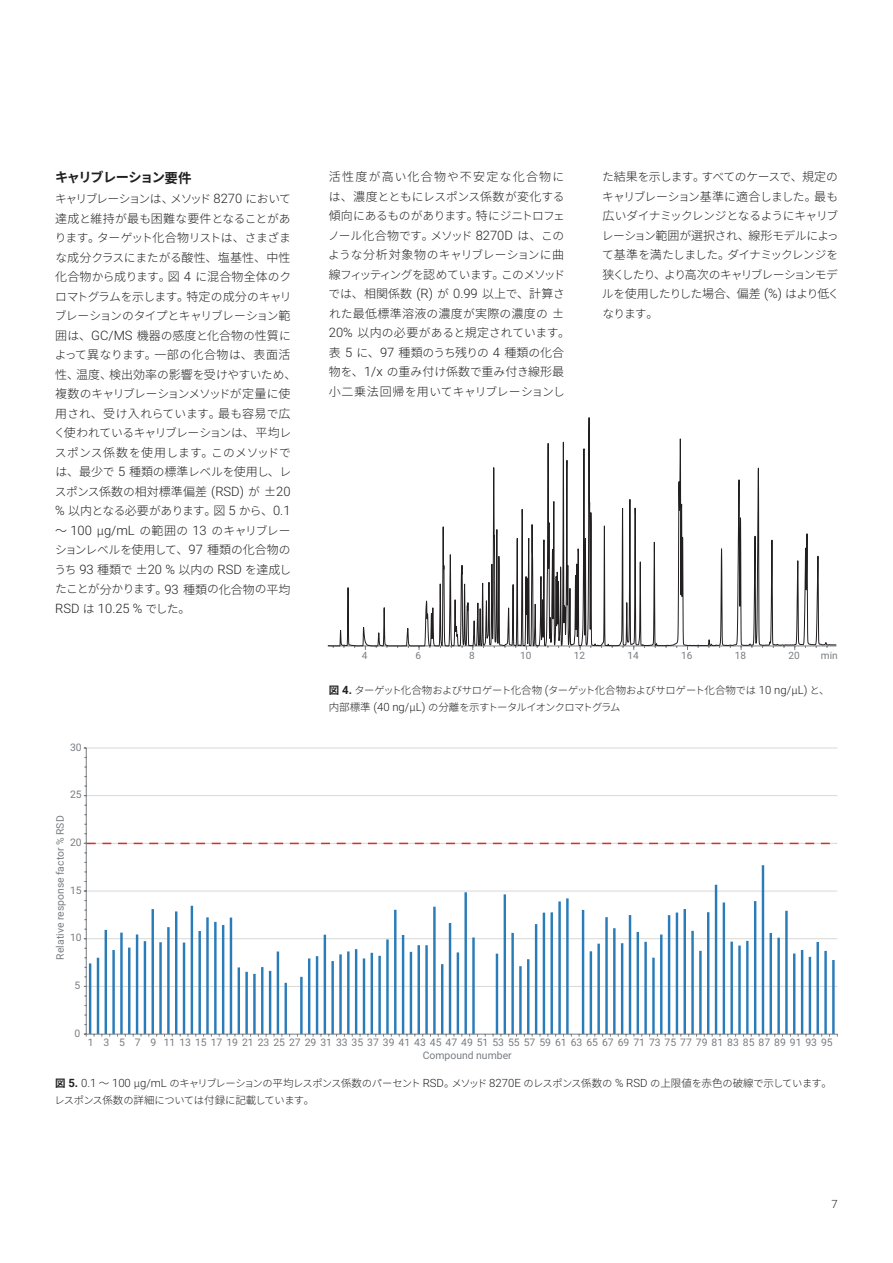
<style>
.page{position:relative;width:893px;height:1263px;background:#fff}
.page>*{position:absolute;margin:0;border:0;box-sizing:border-box;transform-origin:0 0}
.t1{font:700 13.2px "Noto Sans CJ Kjp";letter-spacing:-.1em;color:#221f20}
.t2{font:300 12.9px "Roboto";color:#221f20}
.t3{font:300 12px/19.5px "Noto Sans CJ Kjp";letter-spacing:.015em;color:#221f20}
.t4{font:300 12px "Noto Sans CJ Kjp";letter-spacing:.105em;color:#221f20}
.t5{font:300 11.7px/19.5px "Noto Sans CJ Kjp";letter-spacing:-.06em;color:#221f20;text-align:justify}
.t6{font:300 11.7px "Noto Sans CJ Kjp";letter-spacing:-.095em;color:#221f20}
.t7{font:300 11.7px "Noto Sans CJ Kjp";letter-spacing:-.015em;color:#221f20}
.t8{font:300 11.4px "Roboto";color:#221f20}
.t9{font:300 10.35px/16.5px "Noto Sans CJ Kjp";letter-spacing:-.07em;color:#221f20}
.t10{font:10.35px "Roboto";color:#787d82}
.t11{font:10.05px "Roboto";color:#787d82}
.s1{font-size:13.5px}
.s2{font-size:12px}
.s3{font-family:"Roboto";font-size:12.9px}
.s4{font-size:11.7px}
.s5{font-family:"Noto Sans CJ Kjp";font-size:12px}
.s6{font-family:"Noto Sans CJ Kjp";font-size:11.7px}
.s7{font-weight:700;font-size:10.5px}
.s8{font-family:"Roboto";font-weight:700;font-size:11.4px}
.s9{font-size:10.5px}
.s10{font-family:"Roboto";font-size:11.4px}
</style>
<div class="page">
<svg style="left:327px;top:417px;width:510px;height:232px"></svg>
<hr style="left:86px;top:986px;width:751px;height:1px;background:#d7d9d7">
<hr style="left:86px;top:938px;width:751px;height:1px;background:#d7d9d7">
<hr style="left:86px;top:891px;width:751px;height:1px;background:#d7d9d7">
<hr style="left:86px;top:795px;width:751px;height:1px;background:#d7d9d7">
<hr style="left:86px;top:748px;width:751px;height:1px;background:#d7d9d7">
<svg style="left:89px;top:865px;width:746px;height:169px"></svg>
<hr style="left:86px;top:748px;width:1px;height:286px;background:#787d82">
<hr style="left:86px;top:1034px;width:751px;height:1px;background:#787d82">
<svg style="left:84px;top:843px;width:753px;height:1px"></svg>
<p class="t1" style="left:55px;top:170px;width:138px">キャリブレーション<span class="s1">要件</span></p>
<p class="t5" style="left:55px;top:190px;width:238px">キャリブレーションは<span class="s2">、</span>メソッド <span class="s3">8270</span> において<span class="s2">達成</span>と<span class="s2">維持</span>が<span class="s2">最</span>も<span class="s2">困難</span>な<span class="s2">要件</span>となることがあります<span class="s2">。</span>ターゲット<span class="s2">化合物</span>リストは<span class="s2">、</span>さまざま</p>
<p class="t3" style="left:55px;top:248px;width:238px"><span class="s4">な</span>成分<span class="s4">クラスにまたがる</span>酸性、塩基性、中性化合物<span class="s4">から</span>成<span class="s4">ります</span>。図 <span class="s3">4</span> <span class="s4">に</span>混合物全体<span class="s4">のク</span></p>
<p class="t5" style="left:55px;top:287px;width:239px">ロマトグラムを<span class="s2">示</span>します<span class="s2">。特定</span>の<span class="s2">成分</span>のキャリブレーションのタイプとキャリブレーション<span class="s2">範</span></p>
<p class="t3" style="left:55px;top:326px;width:243px">囲<span class="s4">は</span>、<span class="s3">GC/MS</span> 機器<span class="s4">の</span>感度<span class="s4">と</span>化合物<span class="s4">の</span>性質<span class="s4">によって</span>異<span class="s4">なります</span>。一部<span class="s4">の</span>化合物<span class="s4">は</span>、表面活性、温度、検出効率<span class="s4">の</span>影響<span class="s4">を</span>受<span class="s4">けやすいため</span>、</p>
<p class="t5" style="left:54px;top:385px;width:239px"><span class="s2">複数</span>のキャリブレーションメソッドが<span class="s2">定量</span>に<span class="s2">使用</span>され<span class="s2">、受</span>け<span class="s2">入</span>れらています<span class="s2">。最</span>も<span class="s2">容易</span>で<span class="s2">広</span>く<span class="s2">使</span>われているキャリブレーションは<span class="s2">、平均</span>レスポンス<span class="s2">係数</span>を<span class="s2">使用</span>します<span class="s2">。</span>このメソッドで</p>
<p class="t3" style="left:55px;top:463px;width:238px"><span class="s4">は</span>、最少<span class="s4">で</span> <span class="s3">5</span> 種類<span class="s4">の</span>標準<span class="s4">レベルを</span>使用<span class="s4">し</span>、<span class="s4">レスポンス</span>係数<span class="s4">の</span>相対標準偏差 <span class="s3">(RSD)</span> <span class="s4">が</span> ±<span class="s3">20</span></p>
<p class="t5" style="left:55px;top:502px;width:237px"><span class="s3">%</span> <span class="s2">以内</span>となる<span class="s2">必要</span>があります<span class="s2">。図</span> <span class="s3">5</span> から<span class="s2">、</span><span class="s3">0.1</span></p>
<p class="t2" style="left:55px;top:521px;width:237px"><span class="s5">～</span> 100 <span class="s5">μ</span>g/mL <span class="s6">の</span><span class="s5">範囲</span><span class="s6">の</span> 13 <span class="s6">のキャリブレー</span></p>
<p class="t6" style="left:55px;top:543px;width:237px">ションレベルを<span class="s2">使用</span>して<span class="s2">、</span><span class="s3">97</span> <span class="s2">種類</span>の<span class="s2">化合物</span>の</p>
<p class="t2" style="left:55px;top:560px;width:238px"><span class="s6">うち</span> 93 <span class="s5">種類</span><span class="s6">で</span> <span class="s5">±</span>20 % <span class="s5">以内</span><span class="s6">の</span> RSD <span class="s6">を</span><span class="s5">達成</span><span class="s6">し</span></p>
<p class="t5" style="left:55px;top:580px;width:237px">たことが<span class="s2">分</span>かります<span class="s2">。</span><span class="s3">93</span> <span class="s2">種類</span>の<span class="s2">化合物</span>の<span class="s2">平均</span></p>
<p class="t2" style="left:55px;top:599px;width:137px">RSD <span class="s6">は</span> 10.25 % <span class="s6">でした</span><span class="s5">。</span></p>
<p class="t10" style="left:70px;top:741px;width:13px">30</p>
<p class="t10" style="left:70px;top:789px;width:13px">25</p>
<p class="t10" style="left:54px;top:959px;width:145px;rotate:-90deg">Relative response factor % RSD</p>
<p class="t10" style="left:70px;top:836px;width:13px">20</p>
<p class="t10" style="left:70px;top:884px;width:13px">15</p>
<p class="t10" style="left:70px;top:932px;width:13px">10</p>
<p class="t10" style="left:75px;top:979px;width:7px">5</p>
<p class="t10" style="left:75px;top:1027px;width:7px">0</p>
<p class="t4" style="left:329px;top:170px;width:237px">活性度<span class="s4">が</span>高<span class="s4">い</span>化合物<span class="s4">や</span>不安定<span class="s4">な</span>化合物<span class="s4">に</span></p>
<p class="t5" style="left:328px;top:187px;width:238px">は<span class="s2">、濃度</span>とともにレスポンス<span class="s2">係数</span>が<span class="s2">変化</span>する<span class="s2">傾向</span>にあるものがあります<span class="s2">。特</span>にジニトロフェノール<span class="s2">化合物</span>です<span class="s2">。</span>メソッド <span class="s3">8270D</span> は<span class="s2">、</span>このような<span class="s2">分析対象物</span>のキャリブレーションに<span class="s2">曲線</span>フィッティングを<span class="s2">認</span>めています<span class="s2">。</span>このメソッド</p>
<p class="t3" style="left:329px;top:285px;width:238px"><span class="s4">では</span>、相関係数 <span class="s3">(R)</span> <span class="s4">が</span> <span class="s3">0.99</span> 以上<span class="s4">で</span>、計算<span class="s4">された</span>最低標準溶液<span class="s4">の</span>濃度<span class="s4">が</span>実際<span class="s4">の</span>濃度<span class="s4">の</span> ±</p>
<p class="t7" style="left:329px;top:326px;width:243px"><span class="s3">20%</span> <span class="s2">以内</span>の<span class="s2">必要</span>があると<span class="s2">規定</span>されています<span class="s2">。</span></p>
<p class="t3" style="left:329px;top:343px;width:237px">表 <span class="s3">5</span> <span class="s4">に</span>、<span class="s3">97</span> 種類<span class="s4">のうち</span>残<span class="s4">りの</span> <span class="s3">4</span> 種類<span class="s4">の</span>化合物<span class="s4">を</span>、<span class="s3">1/x</span> <span class="s4">の</span>重<span class="s4">み</span>付<span class="s4">け</span>係数<span class="s4">で</span>重<span class="s4">み</span>付<span class="s4">き</span>線形最</p>
<p class="t5" style="left:329px;top:382px;width:238px"><span class="s2">小二乗法回帰</span>を<span class="s2">用</span>いてキャリブレーションし</p>
<p class="t5" style="left:602px;top:168px;width:239px;text-align:left">た<span class="s2">結果</span>を<span class="s2">示</span>します<span class="s2">。</span>すべてのケースで<span class="s2">、規定</span>のキャリブレーション<span class="s2">基準</span>に<span class="s2">適合</span>しました<span class="s2">。最</span>も<span class="s2">広</span>いダイナミックレンジとなるようにキャリブレーション<span class="s2">範囲</span>が<span class="s2">選択</span>され<span class="s2">、線形</span>モデルによって<span class="s2">基準</span>を<span class="s2">満</span>たしました<span class="s2">。</span>ダイナミックレンジを<span class="s2">狭</span>くしたり<span class="s2">、</span>より<span class="s2">高次</span>のキャリブレーションモデルを<span class="s2">使用</span>したりした<span class="s2">場合、偏差</span> <span class="s3">(%)</span> はより<span class="s2">低</span>くなります<span class="s2">。</span></p>
<p class="t11" style="left:362px;top:650px;width:7px">4</p>
<p class="t11" style="left:416px;top:650px;width:7px">6</p>
<p class="t11" style="left:469px;top:650px;width:7px">8</p>
<p class="t11" style="left:520px;top:650px;width:13px">10</p>
<p class="t11" style="left:574px;top:650px;width:13px">12</p>
<p class="t11" style="left:628px;top:650px;width:13px">14</p>
<p class="t11" style="left:681px;top:650px;width:13px">16</p>
<p class="t11" style="left:735px;top:650px;width:13px">18</p>
<p class="t11" style="left:789px;top:650px;width:13px">20</p>
<p class="t11" style="left:821px;top:650px;width:18px">min</p>
<p class="t9" style="left:329px;top:682px;width:503px"><span class="s7">図</span> <span class="s8">4.</span> ターゲット<span class="s9">化合物</span>およびサロゲート<span class="s9">化合物</span> <span class="s10">(</span>ターゲット<span class="s9">化合物</span>およびサロゲート<span class="s9">化合物</span>では <span class="s10">10 ng/</span><span class="s9">μ</span><span class="s10">L)</span> と<span class="s9">、内部標準</span> <span class="s10">(40 ng/</span><span class="s9">μ</span><span class="s10">L)</span> の<span class="s9">分離</span>を<span class="s9">示</span>すトータルイオンクロマトグラム</p>
<p class="t10" style="left:88px;top:1037px;width:746px">1 3 5 7 9 11131517192123252729313335373941434547495153555759616365676971737577798183858789919395</p>
<p class="t10" style="left:423px;top:1050px;width:90px">Compound number</p>
<p class="t9" style="left:54px;top:1075px;width:779px"><span class="s7">図</span> <span class="s8">5.</span> <span class="s10">0.1</span> <span class="s9">～</span> <span class="s10">100</span> <span class="s9">μ</span><span class="s10">g/mL</span> のキャリブレーションの<span class="s9">平均</span>レスポンス<span class="s9">係数</span>のパーセント <span class="s10">RSD</span><span class="s9">。</span>メソッド <span class="s10">8270E</span> のレスポンス<span class="s9">係数</span>の <span class="s10">% RSD</span> の<span class="s9">上限値</span>を<span class="s9">赤色</span>の<span class="s9">破線</span>で<span class="s9">示</span>しています<span class="s9">。</span>レスポンス<span class="s9">係数</span>の<span class="s9">詳細</span>については<span class="s9">付録</span>に<span class="s9">記載</span>しています<span class="s9">。</span></p>
<p class="t8" style="left:831px;top:1196px;width:8px">7</p>
</div>
